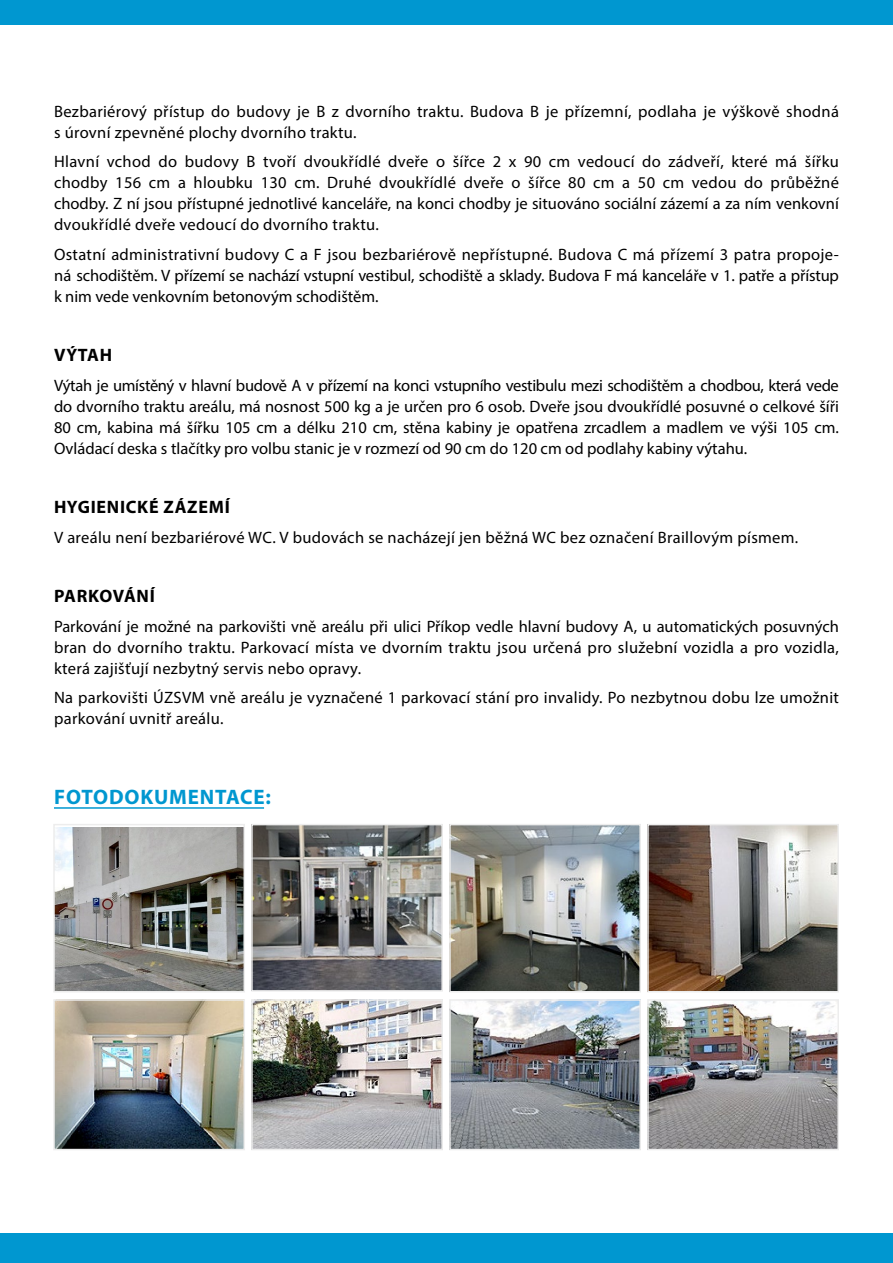
<style>
.page{position:relative;width:893px;height:1263px;background:#fff}
.page>*{position:absolute;margin:0;border:0;box-sizing:border-box;transform-origin:0 0}
.t1{font:700 21px "Myriad Pro";letter-spacing:.04em;color:#0097d0}
.t2{font:700 18px "Myriad Pro";letter-spacing:.04em;color:#000}
.t3{font:16.5px/21px "Myriad Pro";letter-spacing:.02em;color:#000;text-align:justify}
</style>
<div class="page">
<div style="left:0;top:1233px;width:893px;height:30px;background:#0097d0"></div>
<div style="left:0;top:0;width:893px;height:25px;background:#0097d0"></div>
<hr style="left:54px;top:807px;width:210px;height:2px;background:#0097d0">
<img style="left:56px;top:827px;width:186px;height:162px">
<div style="left:53px;top:824px;width:192px;height:168px;border:2px solid #ededed"></div>
<img style="left:254px;top:827px;width:186px;height:161px">
<div style="left:251px;top:824px;width:192px;height:167px;border:2px solid #ededed"></div>
<img style="left:452px;top:827px;width:186px;height:162px">
<div style="left:449px;top:824px;width:192px;height:168px;border:2px solid #ededed"></div>
<img style="left:56px;top:1002px;width:186px;height:145px">
<div style="left:53px;top:999px;width:192px;height:151px;border:2px solid #ededed"></div>
<img style="left:254px;top:1002px;width:186px;height:145px">
<div style="left:251px;top:999px;width:192px;height:151px;border:2px solid #ededed"></div>
<img style="left:452px;top:1002px;width:186px;height:145px">
<div style="left:449px;top:999px;width:192px;height:151px;border:2px solid #ededed"></div>
<img style="left:650px;top:827px;width:186px;height:162px">
<div style="left:647px;top:824px;width:192px;height:168px;border:2px solid #ededed"></div>
<img style="left:650px;top:1002px;width:186px;height:145px">
<div style="left:647px;top:999px;width:192px;height:151px;border:2px solid #ededed"></div>
<p class="t3" style="left:54px;top:100px;width:786px">Bezbariérový přístup do budovy je B z dvorního traktu. Budova B je přízemní, podlaha je výškově shodná s úrovní zpevněné plochy dvorního traktu.</p>
<p class="t3" style="left:54px;top:151px;width:786px">Hlavní vchod do budovy B tvoří dvoukřídlé dveře o šířce 2 x 90 cm vedoucí do zádveří, které má šířku chodby 156 cm a hloubku 130 cm. Druhé dvoukřídlé dveře o šířce 80 cm a 50 cm vedou do průběžné chodby. Z ní jsou přístupné jednotlivé kanceláře, na konci chodby je situováno sociální zázemí a za ním venkovní dvoukřídlé dveře vedoucí do dvorního traktu.</p>
<p class="t3" style="left:54px;top:243px;width:786px">Ostatní administrativní budovy C a F jsou bezbariérově nepřístupné. Budova C má přízemí 3 patra propoje&shy;ná schodištěm. V přízemí se nachází vstupní vestibul, schodiště a sklady. Budova F má kanceláře v 1. patře a přístup k nim vede venkovním betonovým schodištěm.</p>
<p class="t2" style="left:54px;top:343px;width:59px">VÝTAH</p>
<p class="t3" style="left:54px;top:374px;width:787px">Výtah je umístěný v hlavní budově A v přízemí na konci vstupního vestibulu mezi schodištěm a chodbou, která vede do dvorního traktu areálu, má nosnost 500 kg a je určen pro 6 osob. Dveře jsou dvoukřídlé posuvné o celkové šíři 80 cm, kabina má šířku 105 cm a délku 210 cm, stěna kabiny je opatřena zrcadlem a madlem ve výši 105 cm.<br>Ovládací deska s tlačítky pro volbu stanic je v rozmezí od 90 cm do 120 cm od podlahy kabiny výtahu.</p>
<p class="t2" style="left:54px;top:495px;width:177px">HYGIENICKÉ ZÁZEMÍ</p>
<p class="t3" style="left:54px;top:526px;width:746px">V areálu není bezbariérové WC. V budovách se nacházejí jen běžná WC bez označení Braillovým písmem.</p>
<p class="t2" style="left:54px;top:585px;width:102px">PARKOVÁNÍ</p>
<p class="t3" style="left:54px;top:616px;width:786px">Parkování je možné na parkovišti vně areálu při ulici Příkop vedle hlavní budovy A, u automatických posuvných bran do dvorního traktu. Parkovací místa ve dvorním traktu jsou určená pro služební vozidla a pro vozidla, která zajišťují nezbytný servis nebo opravy.</p>
<p class="t3" style="left:54px;top:687px;width:786px">Na parkovišti ÚZSVM vně areálu je vyznačené 1 parkovací stání pro invalidy. Po nezbytnou dobu lze umožnit parkování uvnitř areálu.</p>
<p class="t1" style="left:54px;top:783px;width:218px">FOTODOKUMENTACE:</p>
</div>
